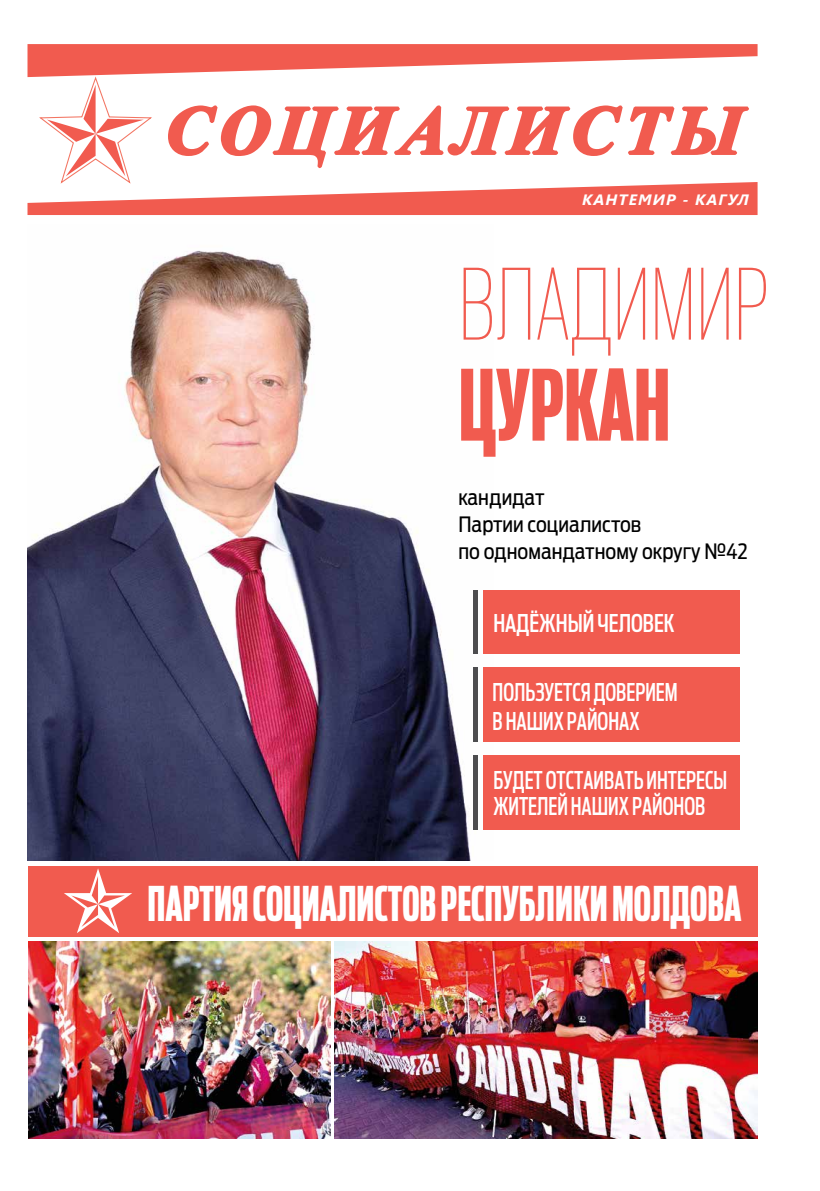
<style>
.page{position:relative;width:820px;height:1191px;background:#fff}
.page>*{position:absolute;margin:0;border:0;box-sizing:border-box;transform-origin:0 0}
.t1{font:100 97px "Ford Antenna Extra Cond";color:#f15b4f}
.t2{font:700 97px "Ford Antenna Comp";color:#f15b4f}
.t3{font:700 47.4px "Ford Antenna Comp";color:#fff}
.t4{font:500 24.3px/29px "Ford Antenna Extra Cond";color:#fff;scale:.91 1}
.t5{font:500 24.3px "Ford Antenna Extra Cond";color:#fff}
.t6{font:21px/26.7px "Ford Antenna Cond";color:#000}
.t7{font:italic 700 15px "Segoe UI";letter-spacing:.07em;color:#fff;scale:1.04 1}
</style>
<div class="page">
<svg style="left:27px;top:44px;width:730px;height:171px"></svg>
<div style="left:28px;top:866px;width:729px;height:71px;background:#f15b4f"></div>
<svg style="left:64px;top:868px;width:68px;height:65px"></svg>
<img style="left:27px;top:250px;width:466px;height:611px">
<div style="left:473px;top:590px;width:5px;height:64px;background:#4d4d4f"></div>
<div style="left:473px;top:667px;width:5px;height:75px;background:#4d4d4f"></div>
<div style="left:473px;top:754px;width:5px;height:75px;background:#4d4d4f"></div>
<div style="left:483px;top:590px;width:256px;height:64px;background:#f15b4f"></div>
<div style="left:483px;top:754px;width:256px;height:75px;background:#f15b4f"></div>
<div style="left:483px;top:667px;width:256px;height:75px;background:#f15b4f"></div>
<img style="left:334px;top:941px;width:423px;height:197px">
<img style="left:28px;top:941px;width:302px;height:197px">
<p class="t7" style="left:582px;top:189px;width:162px">КАНТЕМИР - КАГУЛ</p>
<h1 class="t1" style="left:458px;top:226px;width:312px">ВЛАДИМИР</h1>
<h1 class="t2" style="left:458px;top:322px;width:213px">ЦУРКАН</h1>
<p class="t6" style="left:458px;top:481px;width:291px">кандидат<br>Партии социалистов<br>по одномандатному округу №42</p>
<p class="t5" style="left:493px;top:602px;width:183px">НАДЁЖНЫЙ ЧЕЛОВЕК</p>
<p class="t4" style="left:492px;top:675px;width:205px">ПОЛЬЗУЕТСЯ ДОВЕРИЕМ<br>В НАШИХ РАЙОНАХ</p>
<p class="t4" style="left:493px;top:764px;width:258px;line-height:25.6px">БУДЕТ ОТСТАИВАТЬ ИНТЕРЕСЫ<br>ЖИТЕЛЕЙ НАШИХ РАЙОНОВ</p>
<h2 class="t3" style="left:147px;top:863px;width:595px">ПАРТИЯ СОЦИАЛИСТОВ РЕСПУБЛИКИ МОЛДОВА</h2>
</div>
